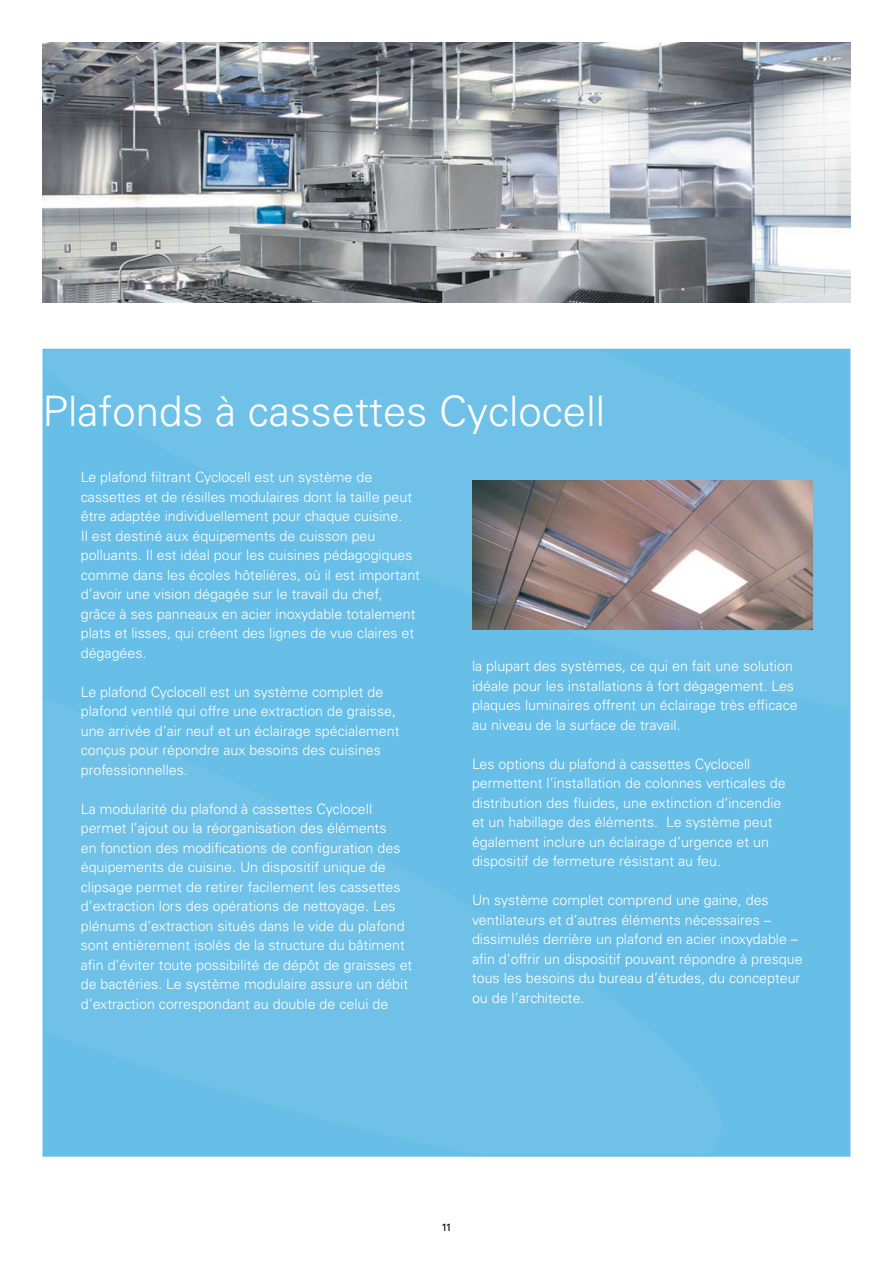
<style>
.page{position:relative;width:893px;height:1263px;background:#fff}
.page>*{position:absolute;margin:0;border:0;box-sizing:border-box;transform-origin:0 0}
.Otsikko{font:300 42px "Univers LT Std";color:#fff}
.Leipis{font:300 14.25px/19.5px "Univers LT Std";color:#fff}
.t1{font:10.5px "Univers LT Std";color:#000}
</style>
<div class="page">
<div style="left:43px;top:349px;width:807px;height:807px;background:#67bee7"></div>
<img style="left:43px;top:43px;width:807px;height:260px">
<img style="left:472px;top:481px;width:340px;height:149px">
<p class="Otsikko" style="left:43px;top:386px;width:564px">Plafonds à cassettes Cyclocell</p>
<p class="Leipis" style="left:81px;top:467px;width:341px">Le plafond filtrant Cyclocell est un système de cassettes et de résilles modulaires dont la taille peut être adaptée individuellement pour chaque cuisine.<br>Il est destiné aux équipements de cuisson peu polluants. Il est idéal pour les cuisines pédagogiques comme dans les écoles hôtelières, où il est important d’avoir une vision dégagée sur le travail du chef, grâce à ses panneaux en acier inoxydable totalement plats et lisses, qui créent des lignes de vue claires et dégagées.</p>
<p class="Leipis" style="left:81px;top:682px;width:320px">Le plafond Cyclocell est un système complet de plafond ventilé qui offre une extraction de graisse, une arrivée d’air neuf et un éclairage spécialement conçus pour répondre aux besoins des cuisines professionnelles.</p>
<p class="Leipis" style="left:81px;top:799px;width:333px">La modularité du plafond à cassettes Cyclocell permet l’ajout ou la réorganisation des éléments<br>en fonction des modifications de configuration des équipements de cuisine. Un dispositif unique de clipsage permet de retirer facilement les cassettes d’extraction lors des opérations de nettoyage. Les plénums d’extraction situés dans le vide du plafond sont entièrement isolés de la structure du bâtiment afin d’éviter toute possibilité de dépôt de graisses et de bactéries. Le système modulaire assure un débit d’extraction correspondant au double de celui de</p>
<p class="Leipis" style="left:472px;top:656px;width:327px">la plupart des systèmes, ce qui en fait une solution idéale pour les installations à fort dégagement. Les plaques luminaires offrent un éclairage très efficace au niveau de la surface de travail.</p>
<p class="Leipis" style="left:472px;top:754px;width:315px">Les options du plafond à cassettes Cyclocell permettent l’installation de colonnes verticales de distribution des fluides, une extinction d’incendie et un habillage des éléments. Le système peut également inclure un éclairage d’urgence et un dispositif de fermeture résistant au feu.</p>
<p class="Leipis" style="left:472px;top:890px;width:332px">Un système complet comprend une gaine, des ventilateurs et d’autres éléments nécessaires – dissimulés derrière un plafond en acier inoxydable – afin d’offrir un dispositif pouvant répondre à presque tous les besoins du bureau d’études, du concepteur ou de l’architecte.</p>
<p class="t1" style="left:441px;top:1221px;width:12px">11</p>
</div>
